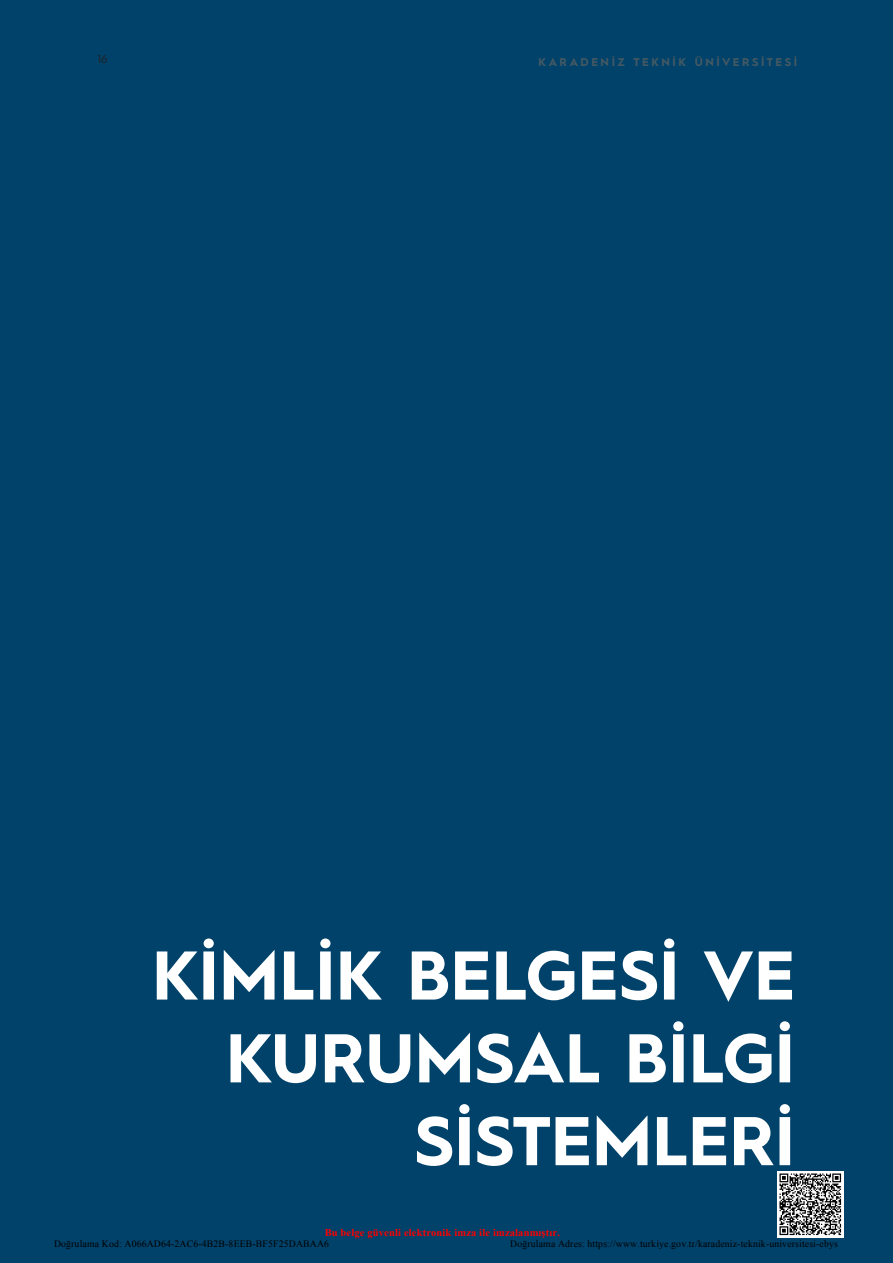
<style>
.page{position:relative;width:893px;height:1263px;background:#00426a}
.page>*{position:absolute;margin:0;border:0;box-sizing:border-box;transform-origin:0 0}
.t1{font:700 69px/82.8px "Hurme Geometric Sans 1";color:#fff;text-align:right}
.t2{font:700 11.25px "Hurme Geometric Sans 1";letter-spacing:.225em;color:#455963}
.t3{font:11.25px "Hurme Geometric Sans 1";color:#231f20}
.t4{font:700 10.5px "Times New Roman";letter-spacing:.015em;color:#f00}
.t5{font:9.75px "Times New Roman";letter-spacing:.015em;color:#000}
</style>
<div class="page">
<img style="left:778px;top:1171px;width:66px;height:66px">
<p class="t3" style="left:98px;top:51px;width:11px">16</p>
<p class="t2" style="left:538px;top:54px;width:260px">KARADENİZ TEKNİK ÜNİVERSİTESİ</p>
<h1 class="t1" style="left:152px;top:930px;width:645px">KİMLİK BELGESİ VE<br>KURUMSAL BİLGİ<br>SİSTEMLERİ</h1>
<p class="t4" style="left:325px;top:1226px;width:237px">Bu belge güvenli elektronik imza ile imzalanmıştır.</p>
<p class="t5" style="left:54px;top:1238px;width:277px">Doğrulama Kod: A066AD64-2AC6-4B2B-8EEB-BF5F25DABAA6</p>
<p class="t5" style="left:510px;top:1238px;width:329px">Doğrulama Adres: https://www.turkiye.gov.tr/karadeniz-teknik-universitesi-ebys</p>
</div>
